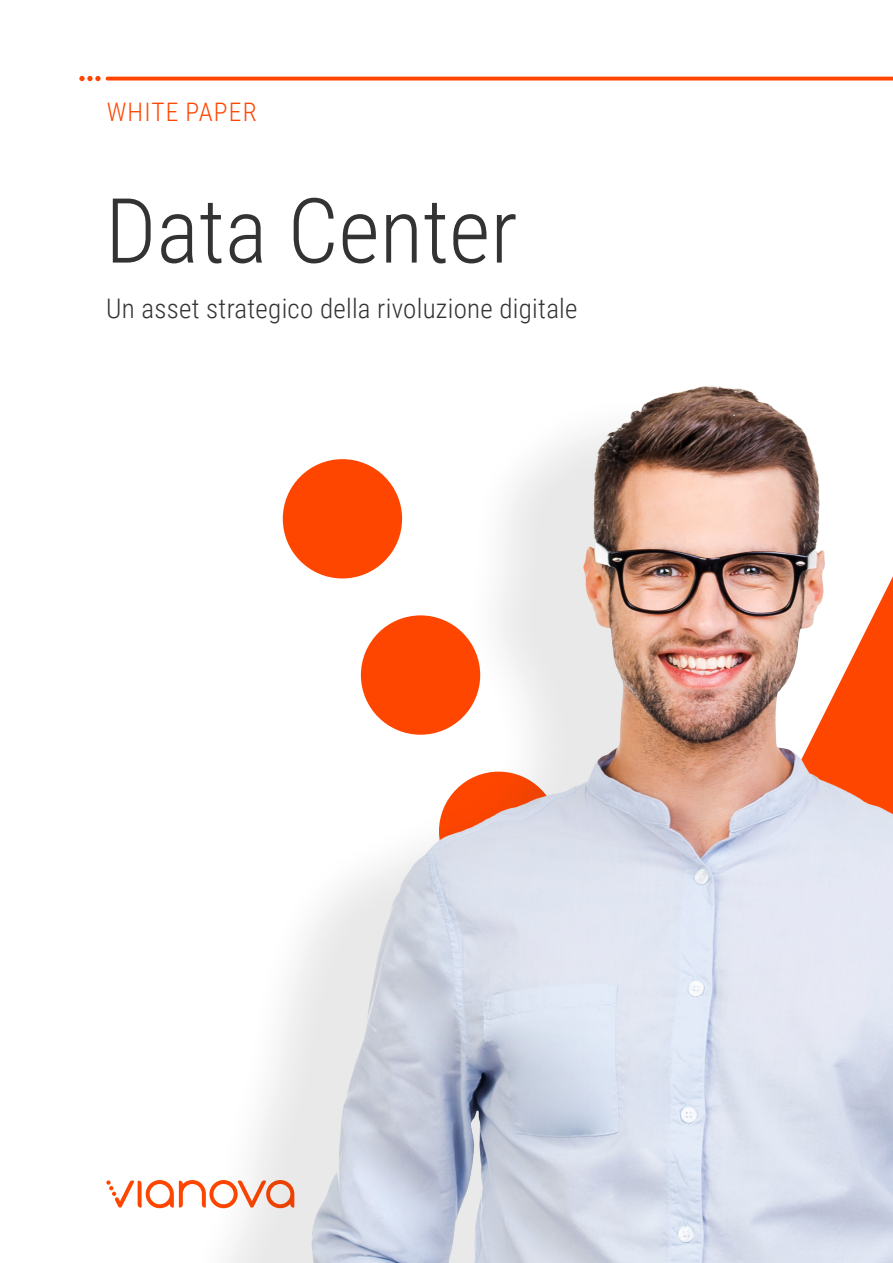
<style>
.page{position:relative;width:893px;height:1263px;background:#fff}
.page>*{position:absolute;margin:0;border:0;box-sizing:border-box;transform-origin:0 0}
.t1{font:300 90px "Roboto Condensed";color:#333}
.t2{font:300 27px "Roboto Condensed";letter-spacing:.01em;color:#333}
.t3{font:300 25.5px "Roboto Condensed";letter-spacing:.045em;color:#ff4600}
</style>
<div class="page">
<img style="left:106px;top:386px;width:787px;height:877px">
<svg style="left:107px;top:77px;width:786px;height:4px;background:#ff5c1e"></svg>
<svg style="left:79px;top:76px;width:22px;height:5px"></svg>
<p class="t3" style="left:107px;top:94px;width:151px">WHITE PAPER</p>
<p class="t1" style="left:105px;top:168px;width:414px">Data Center</p>
<p class="t2" style="left:106px;top:289px;width:473px">Un asset strategico della rivoluzione digitale</p>
</div>
